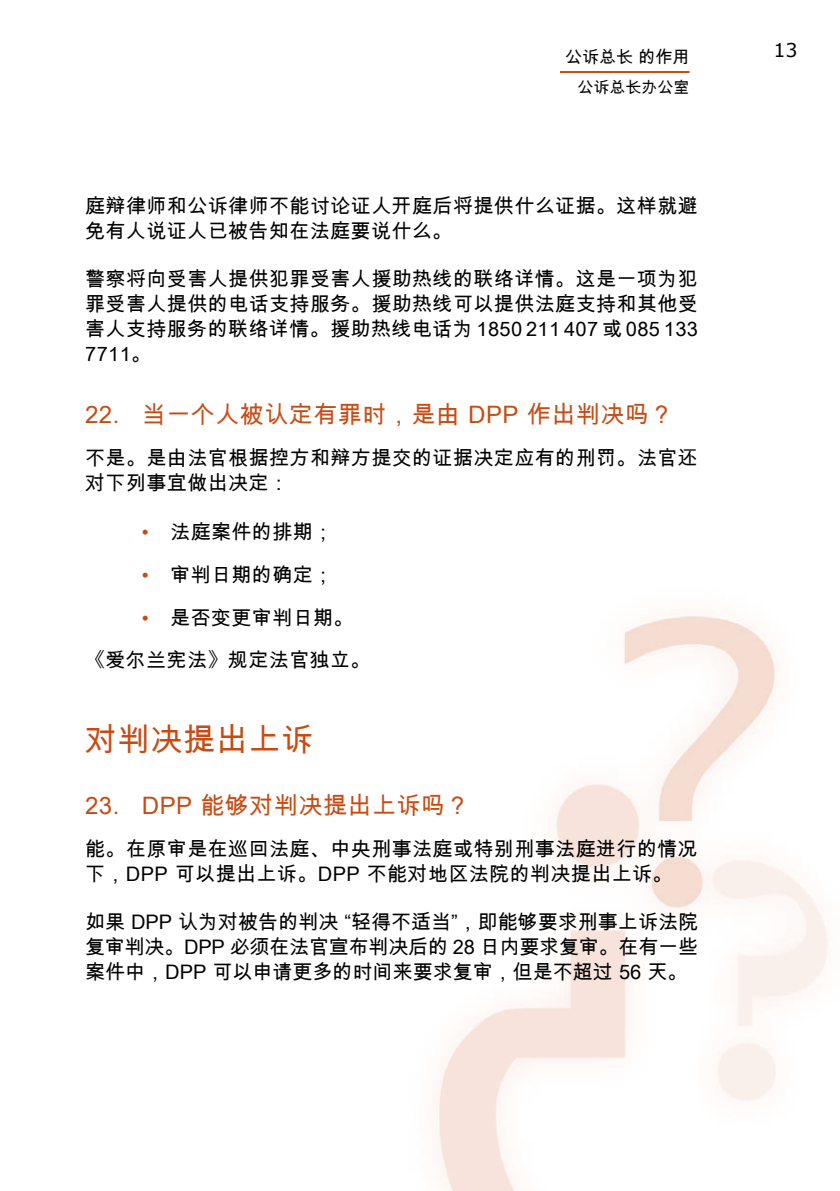
<style>
.page{position:relative;width:840px;height:1191px;background:#fff}
.page>*{position:absolute;margin:0;border:0;box-sizing:border-box;transform-origin:0 0}
.t1{font:32px "Arial Unicode MS";letter-spacing:.02em;color:#c84b12}
.t2{font:24px "Arial Unicode MS";letter-spacing:.02em;color:#c84b12}
.t3{font:20px/25px "Arial Unicode MS";letter-spacing:.02em;color:#000}
.t4{font:20px/43px "Arial Unicode MS";color:#c84b12;text-align:justify}
.t5{font:19px "Verdana";color:#000}
.t6{font:17px "Arial Unicode MS";color:#000}
.t7{font:16px "Arial Unicode MS";color:#000}
</style>
<div class="page">
<img style="left:433px;top:613px;width:395px;height:578px">
<hr style="left:559px;top:71px;width:130px;height:2px;background:#c84b12">
<p class="t6" style="left:565px;top:44px;width:126px">公诉总长 的作用</p>
<p class="t5" style="left:773px;top:38px;width:22px">13</p>
<p class="t7" style="left:577px;top:76px;width:113px">公诉总长办公室</p>
<p class="t3" style="left:85px;top:193px;width:614px">庭辩律师和公诉律师不能讨论证人开庭后将提供什么证据。这样就避免有人说证人已被告知在法庭要说什么。</p>
<p class="t3" style="left:85px;top:265px;width:614px;text-align:justify">警察将向受害人提供犯罪受害人援助热线的联络详情。这是一项为犯罪受害人提供的电话支持服务。援助热线可以提供法庭支持和其他受害人支持服务的联络详情。援助热线电话为 1850 211 407 或 085 133<br>7711。</p>
<p class="t2" style="left:85px;top:397px;width:589px">22. 当一个人被认定有罪时，是由 DPP 作出判决吗？</p>
<p class="t3" style="left:85px;top:445px;width:614px">不是。是由法官根据控方和辩方提交的证据决定应有的刑罚。法官还对下列事宜做出决定：</p>
<p class="t3" style="left:170px;top:519px;width:164px">法庭案件的排期；</p>
<p class="t3" style="left:170px;top:562px;width:164px">审判日期的确定；</p>
<p class="t3" style="left:170px;top:605px;width:185px">是否变更审判日期。</p>
<p class="t3" style="left:85px;top:647px;width:287px">《爱尔兰宪法》规定法官独立。</p>
<p class="t4" style="left:142px;top:510px;width:8px">• • •</p>
<h1 class="t1" style="left:85px;top:716px;width:229px">对判决提出上诉</h1>
<p class="t2" style="left:85px;top:788px;width:386px">23. DPP 能够对判决提出上诉吗？</p>
<p class="t3" style="left:85px;top:836px;width:614px">能。在原审是在巡回法庭、中央刑事法庭或特别刑事法庭进行的情况下，DPP 可以提出上诉。DPP 不能对地区法院的判决提出上诉。</p>
<p class="t3" style="left:85px;top:908px;width:614px;text-align:justify">如果 DPP 认为对被告的判决 “轻得不适当”，即能够要求刑事上诉法院复审判决。DPP 必须在法官宣布判决后的 28 日内要求复审。在有一些案件中，DPP 可以申请更多的时间来要求复审，但是不超过 56 天。</p>
</div>
